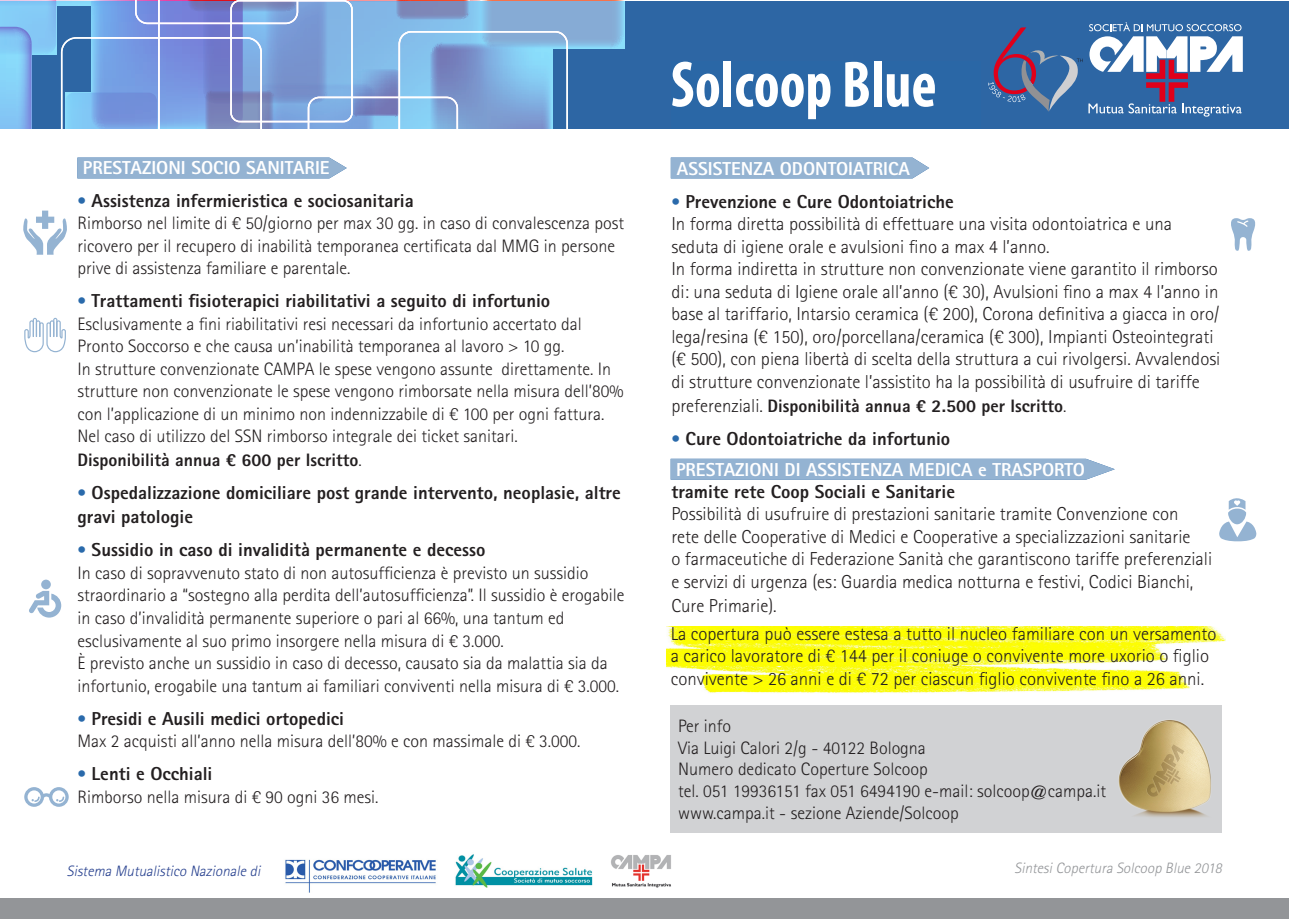
<style>
.page{position:relative;width:1289px;height:919px;background:#fff}
.page>*{position:absolute;margin:0;border:0;box-sizing:border-box;transform-origin:0 0}
.t1{font:700 condensed 66px "Myriad Pro";color:#fff;scale:.91 1}
.t2{font:700 condensed 60px "Myriad Pro";color:#fff}
.t3{font:300 18.75px/22.5px "Rotis Sans Serif Std";color:#231f20}
.t4{font:800 18.75px/24px "Rotis Sans Serif Std";color:#231f20}
.t5{font:800 18.75px "Rotis Sans Serif Std";color:#fff}
.t6{font:300 18px/22.5px "Rotis Sans Serif Std";color:#231f20}
.t7{font:800 18px "Rotis Sans Serif Std";color:#231f20}
.t8{font:italic 300 15px "Rotis Sans Serif Std";color:#939598}
.t9{font:italic 300 15px "Rotis Sans Serif Std";color:#253f8e}
.s1{font-weight:300;font-size:18px;color:#2a6aab}
.s2{font-weight:800}
.s3{font-size:18px;color:#2a6aab}
.s4{font-weight:300;font-size:18.75px}
.s5{font-weight:300}
</style>
<div class="page">
<div style="left:0;top:898px;width:1288px;height:20px;background:#939598"></div>
<div style="left:670px;top:705px;width:552px;height:127px;background:#d1d2d4"></div>
<svg style="left:1231px;top:218px;width:25px;height:33px"></svg>
<svg style="left:1219px;top:498px;width:37px;height:43px"></svg>
<svg style="left:24px;top:318px;width:42px;height:34px"></svg>
<div style="left:41px;top:579px;width:10px;height:10px;background:#94b3d2;border-radius:50%"></div>
<svg style="left:29px;top:591px;width:32px;height:26px"></svg>
<div style="left:0;top:1px;width:1288px;height:127px;background:#2d66a4"></div>
<svg style="left:0;top:1px;width:624px;height:127px;background:#77a1d7"></svg>
<svg style="left:670px;top:157px;width:259px;height:21px;background:#97b5d3"></svg>
<svg style="left:23px;top:210px;width:44px;height:45px"></svg>
<svg style="left:77px;top:157px;width:270px;height:21px;background:#97b5d3"></svg>
<div style="left:670px;top:459px;width:444px;height:20px;background:#94b3d2"></div>
<svg style="left:24px;top:787px;width:45px;height:19px"></svg>
<img style="left:1107px;top:720px;width:115px;height:113px">
<img style="left:666px;top:626px;width:559px;height:67px">
<img style="left:1146px;top:72px;width:42px;height:30px">
<svg style="left:1089px;top:22px;width:153px;height:50px"></svg>
<svg style="left:1088px;top:103px;width:88px;height:10px"></svg>
<svg style="left:1182px;top:103px;width:59px;height:14px"></svg>
<svg style="left:988px;top:27px;width:94px;height:85px"></svg>
<img style="left:285px;top:859px;width:151px;height:32px">
<img style="left:455px;top:854px;width:138px;height:33px">
<img style="left:611px;top:855px;width:60px;height:32px">
<p class="t5" style="left:83px;top:155px;width:248px">PRESTAZIONI SOCIO SANITARIE</p>
<p class="t4" style="left:77px;top:188px;width:338px"><span class="s1">•</span> Assistenza infermieristica e sociosanitaria</p>
<p class="t6" style="left:77px;top:212px;width:548px">Rimborso nel limite di € 50/giorno per max 30 gg. in caso di convalescenza post ricovero per il recupero di inabilità temporanea certificata dal MMG in persone prive di assistenza familiare e parentale.</p>
<p class="t4" style="left:77px;top:289px;width:474px"><span class="s1">•</span> Trattamenti fisioterapici riabilitativi a seguito di infortunio</p>
<p class="t6" style="left:77px;top:312px;width:547px">Esclusivamente a fini riabilitativi resi necessari da infortunio accertato dal Pronto Soccorso e che causa un’inabilità temporanea al lavoro &gt; 10 gg.<br>In strutture convenzionate CAMPA le spese vengono assunte direttamente. In strutture non convenzionate le spese vengono rimborsate nella misura dell’80% con l’applicazione di un minimo non indennizzabile di € 100 per ogni fattura.<br>Nel caso di utilizzo del SSN rimborso integrale dei ticket sanitari.<br><span class="s2">Disponibilità annua € 600 per Iscritto</span>.</p>
<p class="t4" style="left:77px;top:481px;width:545px"><span class="s1">•</span> Ospedalizzazione domiciliare post grande intervento, neoplasie, altre gravi patologie</p>
<p class="t4" style="left:77px;top:538px;width:409px"><span class="s1">•</span> Sussidio in caso di invalidità permanente e decesso</p>
<p class="t6" style="left:77px;top:561px;width:548px">In caso di sopravvenuto stato di non autosufficienza è previsto un sussidio straordinario a “sostegno alla perdita dell’autosufficienza”. Il sussidio è erogabile in caso d’invalidità permanente superiore o pari al 66%, una tantum ed esclusivamente al suo primo insorgere nella misura di € 3.000.<br>È previsto anche un sussidio in caso di decesso, causato sia da malattia sia da infortunio, erogabile una tantum ai familiari conviventi nella misura di € 3.000.</p>
<p class="t4" style="left:77px;top:706px;width:268px"><span class="s1">•</span> Presidi e Ausili medici ortopedici</p>
<p class="t6" style="left:77px;top:729px;width:504px">Max 2 acquisti all’anno nella misura dell’80% e con massimale di € 3.000.</p>
<p class="t4" style="left:77px;top:761px;width:136px"><span class="s1">•</span> Lenti e Occhiali</p>
<p class="t6" style="left:77px;top:785px;width:302px">Rimborso nella misura di € 90 ogni 36 mesi.</p>
<h1 class="t1" style="left:670px;top:43px;width:294px">Solcoop Blue</h1>
<h2 class="t2" style="left:669px;top:49px;width:297px">SOLCOOP BLUE</h2>
<p class="t5" style="left:677px;top:156px;width:235px">ASSISTENZA ODONTOIATRICA</p>
<p class="t3" style="left:671px;top:190px;width:550px"><span class="s3">•</span> <span class="s2">Prevenzione e Cure Odontoiatriche<br></span>In forma diretta possibilità di effettuare una visita odontoiatrica e una seduta di igiene orale e avulsioni fino a max 4 l’anno.<br>In forma indiretta in strutture non convenzionate viene garantito il rimborso di: una seduta di Igiene orale all’anno (€ 30), Avulsioni fino a max 4 l’anno in base al tariffario, Intarsio ceramica (€ 200), Corona definitiva a giacca in oro/ lega/resina (€ 150), oro/porcellana/ceramica (€ 300), Impianti Osteointegrati (€ 500), con piena libertà di scelta della struttura a cui rivolgersi. Avvalendosi di strutture convenzionate l’assistito ha la possibilità di usufruire di tariffe</p>
<p class="t7" style="left:671px;top:394px;width:396px"><span class="s4">preferenziali.</span> Disponibilità annua € 2.500 per Iscritto<span class="s5">.</span></p>
<p class="t4" style="left:671px;top:426px;width:280px"><span class="s1">•</span> Cure Odontoiatriche da infortunio</p>
<p class="t5" style="left:676px;top:458px;width:410px">PRESTAZIONI DI ASSISTENZA MEDICA e TRASPORTO</p>
<p class="t4" style="left:671px;top:479px;width:285px">tramite rete Coop Sociali e Sanitarie</p>
<p class="t3" style="left:671px;top:502px;width:542px">Possibilità di usufruire di prestazioni sanitarie tramite Convenzione con<br>rete delle Cooperative di Medici e Cooperative a specializzazioni sanitarie<br>o farmaceutiche di Federazione Sanità che garantiscono tariffe preferenziali e servizi di urgenza (es: Guardia medica notturna e festivi, Codici Bianchi, Cure Primarie).</p>
<p class="t3" style="left:670px;top:622px;width:547px">La copertura può essere estesa a tutto il nucleo familiare con un versamento a carico lavoratore di € 144 per il coniuge o convivente more uxorio o figlio convivente &gt; 26 anni e di € 72 per ciascun figlio convivente fino a 26 anni.</p>
<p class="t6" style="left:678px;top:715px;width:429px;line-height:21.6px">Per info<br>Via Luigi Calori 2/g - 40122 Bologna<br>Numero dedicato Coperture Solcoop<br>tel. 051 19936151 fax 051 6494190 e-mail: solcoop@campa.it www.campa.it - sezione Aziende/Solcoop</p>
<p class="t9" style="left:67px;top:862px;width:198px">Sistema Mutualistico Nazionale di</p>
<p class="t8" style="left:1014px;top:859px;width:212px">SintesiCopertura Solcoop Blue 2018</p>
</div>
